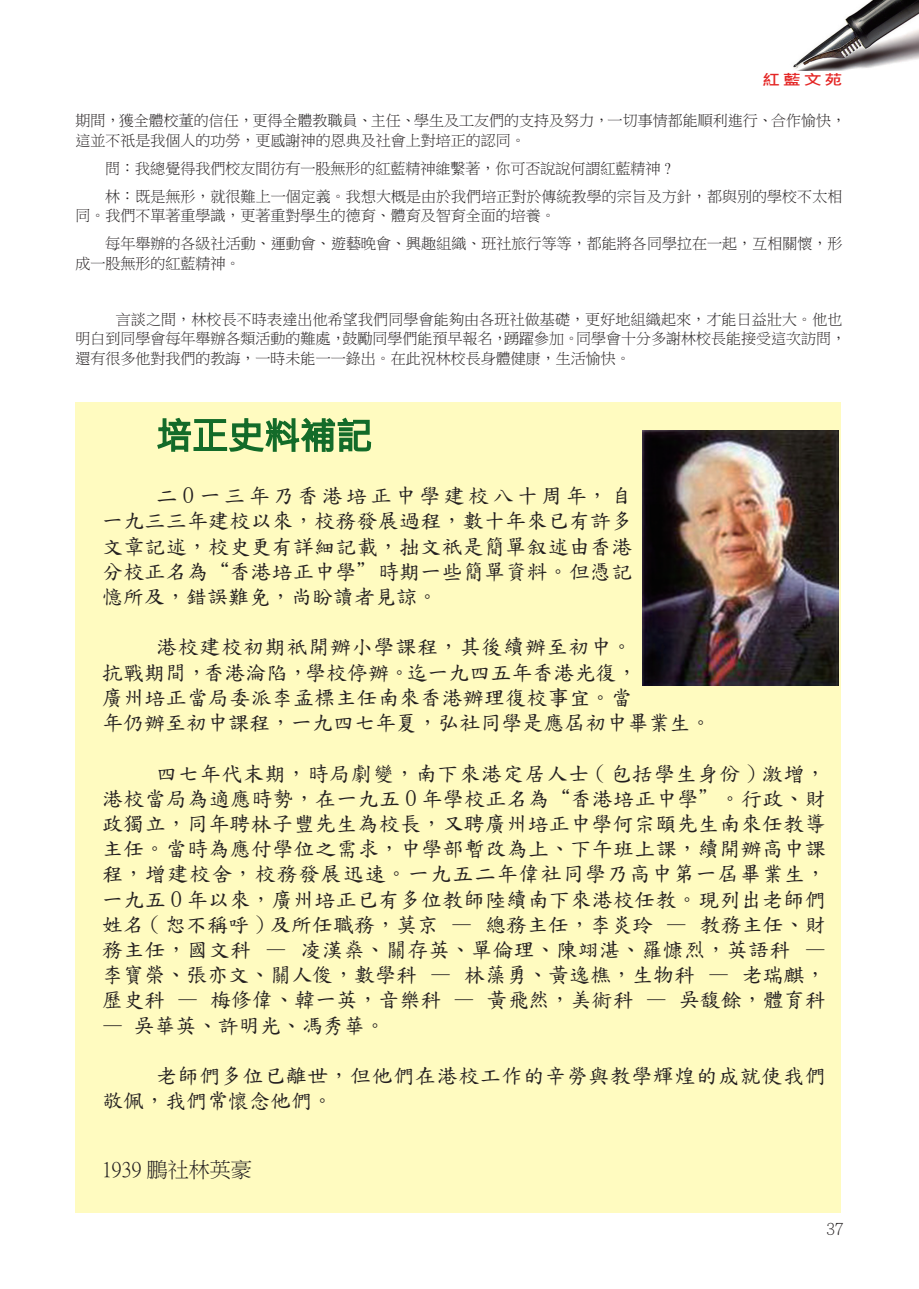
<style>
.page{position:relative;width:919px;height:1289px;background:#fff}
.page>*{position:absolute;margin:0;border:0;box-sizing:border-box;transform-origin:0 0}
.t1{font:21px/25.2px "DF Kai Shu SB Estd BF";letter-spacing:.015em;color:#231f20}
.t2{font:21px "P Ming Li U";color:#231f20}
.t3{font:300 16.5px "Adobe Ming Std";color:#231f20}
.內文1{font:15px/19.5px "P Ming Li U";color:#231f20}
.t4{font:700 14.55px "Microsoft Jheng Hei";color:#e42625;scale:1.23 1}
</style>
<div class="page">
<img style="left:793px;top:0;width:125px;height:70px">
<div style="left:75px;top:402px;width:766px;height:810px;background:#fffbc0"></div>
<img style="left:642px;top:430px;width:196px;height:255px">
<svg style="left:157px;top:417px;width:215px;height:35px"></svg>
<p class="t4" style="left:762px;top:70px;width:67px">紅藍文苑</p>
<p class="內文1" style="left:75px;top:111px;width:772px">期間，獲全體校董的信任，更得全體教職員、主任、學生及工友們的支持及努力，一切事情都能順利進行、合作愉快，這並不祇是我個人的功勞，更感謝神的恩典及社會上對培正的認同。</p>
<p class="內文1" style="left:105px;top:158px;width:567px">問：我總覺得我們校友間彷有一股無形的紅藍精神維繫著，你可否說說何謂紅藍精神 ?</p>
<p class="內文1" style="left:75px;top:186px;width:768px;text-indent:30px">林：既是無形，就很難上一個定義。我想大概是由於我們培正對於傳統教學的宗旨及方針，都與別的學校不太相同。我們不單著重學識，更著重對學生的德育、體育及智育全面的培養。</p>
<p class="內文1" style="left:75px;top:234px;width:768px;text-indent:30px">每年舉辦的各級社活動、運動會、遊藝晚會、興趣組織、班社旅行等等，都能將各同學拉在一起，互相關懷，形成一股無形的紅藍精神。</p>
<p class="內文1" style="left:75px;top:309px;width:772px;text-indent:40px">言談之間，林校長不時表達出他希望我們同學會能夠由各班社做基礎，更好地組織起來，才能日益壯大。他也明白到同學會每年舉辦各類活動的難處，鼓勵同學們能預早報名，踴躍參加。同學會十分多謝林校長能接受這次訪問，還有很多他對我們的教誨，一時未能一一錄出。在此祝林校長身體健康，生活愉快。</p>
<p class="t1" style="left:102px;top:483px;width:542px;text-indent:54px">二 O 一三年乃香港培正中學建校八十周年，自一九三三年建校以來，校務發展過程，數十年來已有許多文章記述，校史更有詳細記載，拙文祇是簡單叙述由香港分校正名為“香港培正中學”時期一些簡單資料。但憑記憶所及，錯誤難免，尚盼讀者見諒。</p>
<p class="t1" style="left:102px;top:634px;width:610px;text-indent:54px">港校建校初期祇開辦小學課程，其後續辦至初中。<br>抗戰期間，香港淪陷，學校停辦。迄一九四五年香港光復，<br>廣州培正當局委派李孟標主任南來香港辦理復校事宜。當<br>年仍辦至初中課程，一九四七年夏，弘社同學是應屆初中畢業生。</p>
<p class="t1" style="left:102px;top:760px;width:736px;text-indent:54px">四七年代末期，時局劇變，南下來港定居人士 ( 包括學生身份 ) 激增，港校當局為適應時勢，在一九五 O 年學校正名為“香港培正中學”。行政、財政獨立，同年聘林子豐先生為校長，又聘廣州培正中學何宗頤先生南來任教導主任。當時為應付學位之需求，中學部暫改為上、下午班上課，續開辦高中課程，增建校舍，校務發展迅速。一九五二年偉社同學乃高中第一屆畢業生，一九五 O 年以來，廣州培正已有多位教師陸續南下來港校任教。現列出老師們姓名 ( 恕不稱呼) 及所任職務，莫京 — 總務主任，李炎玲 — 教務主任、財務主任，國文科 — 凌漢燊、關存英、單倫理、陳翊湛、羅慷烈，英語科 —李寶榮、張亦文、關人俊，數學科 — 林藻勇、黃逸樵，生物科 — 老瑞麒，歷史科 — 梅修偉、韓一英，音樂科 — 黃飛然，美術科 — 吳馥餘，體育科</p>
<p class="t1" style="left:102px;top:1012px;width:285px">— 吳華英、許明光、馮秀華。</p>
<p class="t1" style="left:102px;top:1063px;width:725px;text-indent:54px">老師們多位已離世，但他們在港校工作的辛勞與教學輝煌的成就使我們敬佩，我們常懷念他們。</p>
<p class="t2" style="left:102px;top:1158px;width:151px">1939 鵬社林英豪</p>
<p class="t3" style="left:826px;top:1220px;width:18px">37</p>
</div>
